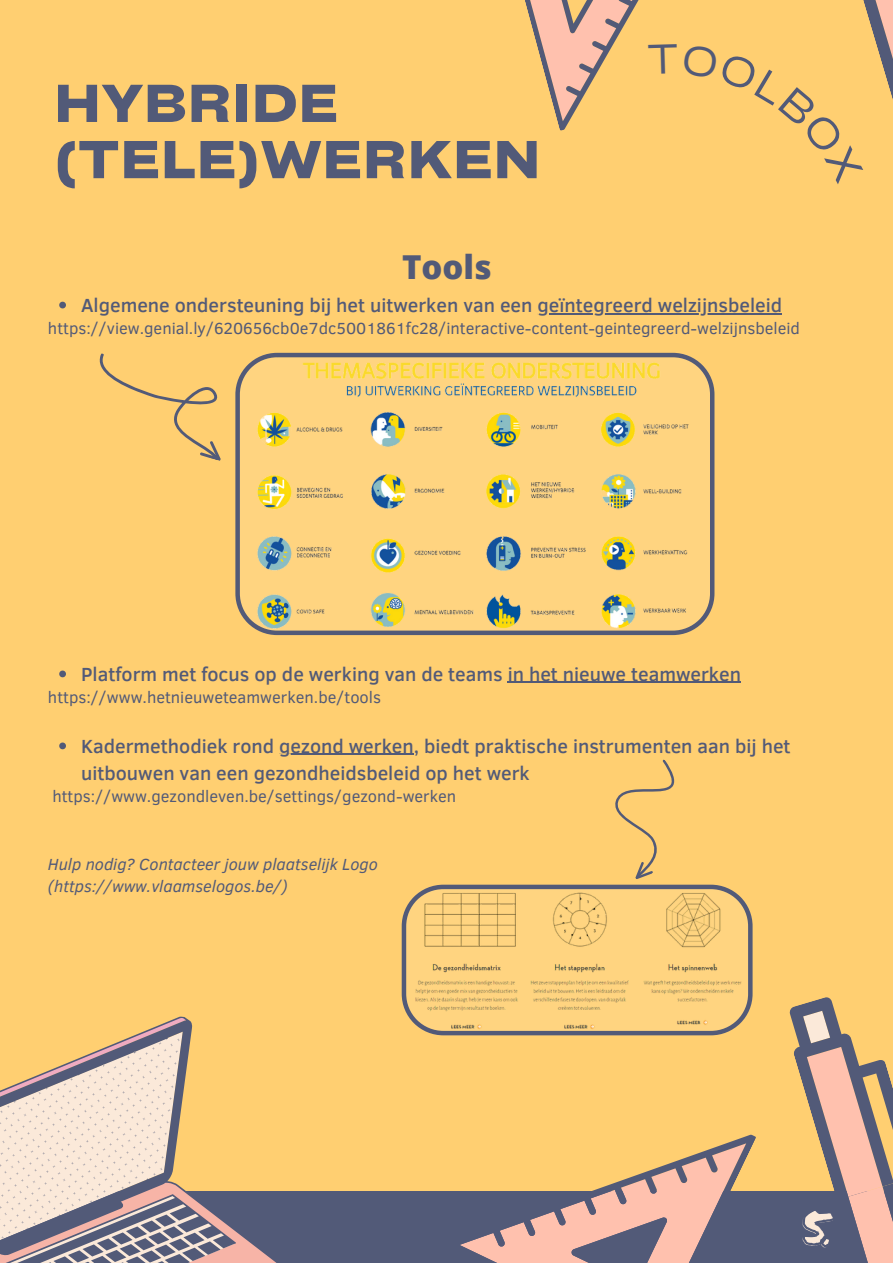
<style>
.page{position:relative;width:893px;height:1264px;background:#fff}
.page>*{position:absolute;margin:0;border:0;box-sizing:border-box;transform-origin:0 0}
.t1{font:700 expanded 51px/56.2px "Cy Grotesk";letter-spacing:.04em;color:#525a78}
.t2{font:49.35px "Permanent Marker";color:#fbe9d9}
.t3{font:800 33px "Open Sans";color:#525a78}
.t4{font:500 19.5px/27px "Clear Sans";color:#525a78}
.t5{font:16.5px "Clear Sans";color:#525a78}
.t6{font:italic 16.5px/22.5px "Clear Sans";color:#525a78}
</style>
<div class="page">
<div style="left:0;top:0;width:892px;height:1262px;background:#ffcf71"></div>
<svg style="left:59px;top:302px;width:7px;height:6px"></svg>
<hr style="left:537px;top:313px;width:245px;height:1px;background:#525a78">
<svg style="left:59px;top:670px;width:7px;height:7px"></svg>
<hr style="left:507px;top:681px;width:234px;height:2px;background:#525a78">
<svg style="left:59px;top:742px;width:7px;height:7px"></svg>
<hr style="left:279px;top:753px;width:135px;height:2px;background:#525a78">
<svg style="left:401px;top:903px;width:8px;height:114px"></svg>
<img style="left:409px;top:884px;width:344px;height:151px">
<div style="left:0;top:1191px;width:892px;height:71px;background:#525a78"></div>
<svg style="left:460px;top:1134px;width:296px;height:128px"></svg>
<svg style="left:235px;top:353px;width:479px;height:282px"></svg>
<img style="left:250px;top:357px;width:445px;height:274px">
<svg style="left:99px;top:353px;width:137px;height:108px"></svg>
<svg style="left:615px;top:759px;width:60px;height:120px"></svg>
<svg style="left:0;top:1016px;width:275px;height:246px"></svg>
<svg style="left:789px;top:997px;width:103px;height:265px"></svg>
<svg style="left:525px;top:0;width:367px;height:131px"></svg>
<h1 class="t1" style="left:55px;top:73px;width:486px">HYBRIDE (TELE)WERKEN</h1>
<h3 class="t3" style="left:402px;top:244px;width:91px">Tools</h3>
<p class="t4" style="left:81px;top:290px;width:702px">Algemene ondersteuning bij het uitwerken van een geïntegreerd welzijnsbeleid</p>
<p class="t5" style="left:48px;top:316px;width:753px">https://view.genial.ly/620656cb0e7dc5001861fc28/interactive-content-geintegreerd-welzijnsbeleid</p>
<p class="t4" style="left:81px;top:659px;width:661px">Platform met focus op de werking van de teams in het nieuwe teamwerken</p>
<p class="t5" style="left:48px;top:685px;width:334px">https://www.hetnieuweteamwerken.be/tools</p>
<p class="t4" style="left:81px;top:731px;width:711px">Kadermethodiek rond gezond werken, biedt praktische instrumenten aan bij het uitbouwen van een gezondheidsbeleid op het werk</p>
<p class="t5" style="left:52px;top:784px;width:405px">https://www.gezondleven.be/settings/gezond-werken</p>
<p class="t6" style="left:48px;top:851px;width:331px">Hulp nodig? Contacteer jouw plaatselijk Logo (https://www.vlaamselogos.be/)</p>
<h2 class="t2" style="left:800px;top:1191px;width:34px">5.</h2>
</div>
